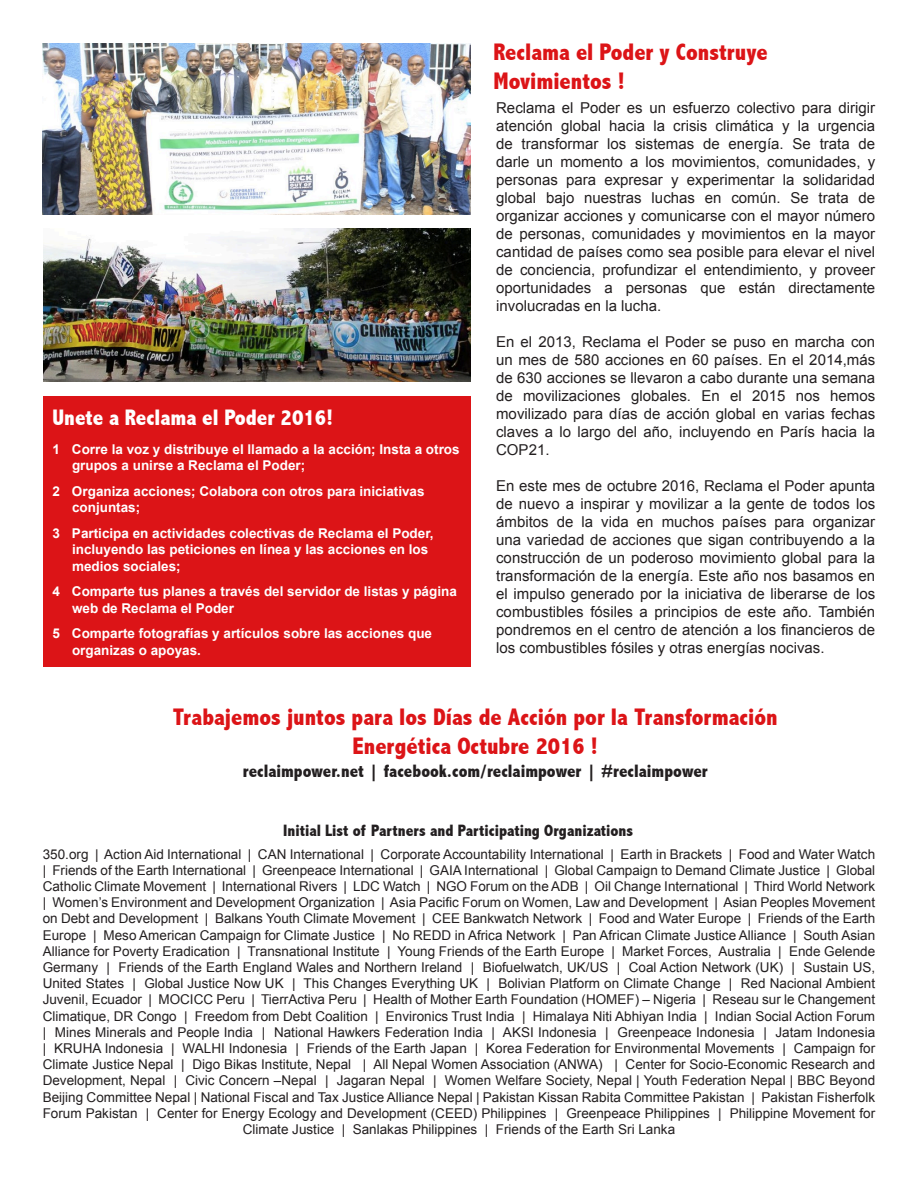
<style>
.page{position:relative;width:918px;height:1188px;background:#fff}
.page>*{position:absolute;margin:0;border:0;box-sizing:border-box;transform-origin:0 0}
.t1{font:800 condensed 24px/28.8px "Abadi";color:#dc1417}
.t2{font:800 condensed 22.5px "Abadi";color:#fff}
.t3{font:800 condensed 18px "Abadi";color:#231f20}
.t4{font:800 condensed 16.5px "Abadi";color:#231f20}
.t5{font:15px/18px "Arial";color:#231f20;text-align:justify}
.t6{font:13.5px/16.2px "Arial";color:#231f20;text-align:center}
.t7{font:700 13.5px/16.5px "Arial";color:#fff}
</style>
<div class="page">
<div style="left:44px;top:397px;width:427px;height:270px;background:#dc1417"></div>
<img style="left:44px;top:228px;width:427px;height:154px">
<img style="left:43px;top:44px;width:428px;height:171px">
<p class="t2" style="left:52px;top:405px;width:282px">Unete a Reclama el Poder 2016!</p>
<p class="t7" style="left:72px;top:441px;width:389px;text-indent:-20px">1 Corre la voz y distribuye el llamado a la acción; Insta a otros grupos a unirse a Reclama el Poder;</p>
<p class="t7" style="left:72px;top:483px;width:354px;text-indent:-20px">2 Organiza acciones; Colabora con otros para iniciativas conjuntas;</p>
<p class="t7" style="left:72px;top:525px;width:363px;text-indent:-20px">3 Participa en actividades colectivas de Reclama el Poder, incluyendo las peticiones en línea y las acciones en los medios sociales;</p>
<p class="t7" style="left:72px;top:583px;width:386px;text-indent:-20px">4 Comparte tus planes a través del servidor de listas y página web de Reclama el Poder</p>
<p class="t7" style="left:72px;top:625px;width:362px;text-indent:-20px">5 Comparte fotografías y artículos sobre las acciones que organizas o apoyas.</p>
<p class="t1" style="left:494px;top:38px;width:276px">Reclama el Poder y Construye<br>Movimientos !</p>
<p class="t5" style="left:496px;top:99px;width:381px">Reclama el Poder es un esfuerzo colectivo para dirigir atención global hacia la crisis climática y la urgencia de transformar los sistemas de energía. Se trata de darle un momento a los movimientos, comunidades, y personas para expresar y experimentar la solidaridad global bajo nuestras luchas en común. Se trata de organizar acciones y comunicarse con el mayor número de personas, comunidades y movimientos en la mayor cantidad de países como sea posible para elevar el nivel de conciencia, profundizar el entendimiento, y proveer oportunidades a personas que están directamente involucradas en la lucha.</p>
<p class="t5" style="left:496px;top:333px;width:381px">En el 2013, Reclama el Poder se puso en marcha con un mes de 580 acciones en 60 países. En el 2014,más de 630 acciones se llevaron a cabo durante una semana de movilizaciones globales. En el 2015 nos hemos movilizado para días de acción global en varias fechas claves a lo largo del año, incluyendo en París hacia la COP21.</p>
<p class="t5" style="left:496px;top:477px;width:381px">En este mes de octubre 2016, Reclama el Poder apunta de nuevo a inspirar y movilizar a la gente de todos los ámbitos de la vida en muchos países para organizar una variedad de acciones que sigan contribuyendo a la construcción de un poderoso movimiento global para la transformación de la energía. Este año nos basamos en el impulso generado por la iniciativa de liberarse de los combustibles fósiles a principios de este año. También pondremos en el centro de atención a los financieros de los combustibles fósiles y otras energías nocivas.</p>
<p class="t1" style="left:173px;top:703px;width:607px;text-align:center">Trabajemos juntos para los Días de Acción por la Transformación<br>Energética Octubre 2016 !</p>
<p class="t3" style="left:243px;top:761px;width:466px">reclaimpower.net | facebook.com/reclaimpower | #reclaimpower</p>
<p class="t4" style="left:283px;top:821px;width:351px">Initial List of Partners and Participating Organizations</p>
<p class="t6" style="left:43px;top:846px;width:834px">350.org | Action Aid International | CAN International | Corporate Accountability International | Earth in Brackets | Food and Water Watch | Friends of the Earth International | Greenpeace International | GAIA International | Global Campaign to Demand Climate Justice | Global Catholic Climate Movement | International Rivers | LDC Watch | NGO Forum on the ADB | Oil Change International | Third World Network | Women’s Environment and Development Organization | Asia Pacific Forum on Women, Law and Development | Asian Peoples Movement on Debt and Development | Balkans Youth Climate Movement | CEE Bankwatch Network | Food and Water Europe | Friends of the Earth Europe | Meso American Campaign for Climate Justice | No REDD in Africa Network | Pan African Climate Justice Alliance | South Asian Alliance for Poverty Eradication | Transnational Institute | Young Friends of the Earth Europe | Market Forces, Australia | Ende Gelende Germany | Friends of the Earth England Wales and Northern Ireland | Biofuelwatch, UK/US | Coal Action Network (UK) | Sustain US, United States | Global Justice Now UK | This Changes Everything UK | Bolivian Platform on Climate Change | Red Nacional Ambient Juvenil, Ecuador | MOCICC Peru | TierrActiva Peru | Health of Mother Earth Foundation (HOMEF) – Nigeria | Reseau sur le Changement Climatique, DR Congo | Freedom from Debt Coalition | Environics Trust India | Himalaya Niti Abhiyan India | Indian Social Action Forum | Mines Minerals and People India | National Hawkers Federation India | AKSI Indonesia | Greenpeace Indonesia | Jatam Indonesia | KRUHA Indonesia | WALHI Indonesia | Friends of the Earth Japan | Korea Federation for Environmental Movements | Campaign for Climate Justice Nepal | Digo Bikas Institute, Nepal | All Nepal Women Association (ANWA) | Center for Socio-Economic Research and Development, Nepal | Civic Concern –Nepal | Jagaran Nepal | Women Welfare Society, Nepal | Youth Federation Nepal | BBC Beyond Beijing Committee Nepal | National Fiscal and Tax Justice Alliance Nepal | Pakistan Kissan Rabita Committee Pakistan | Pakistan Fisherfolk Forum Pakistan | Center for Energy Ecology and Development (CEED) Philippines | Greenpeace Philippines | Philippine Movement for Climate Justice | Sanlakas Philippines | Friends of the Earth Sri Lanka</p>
</div>
